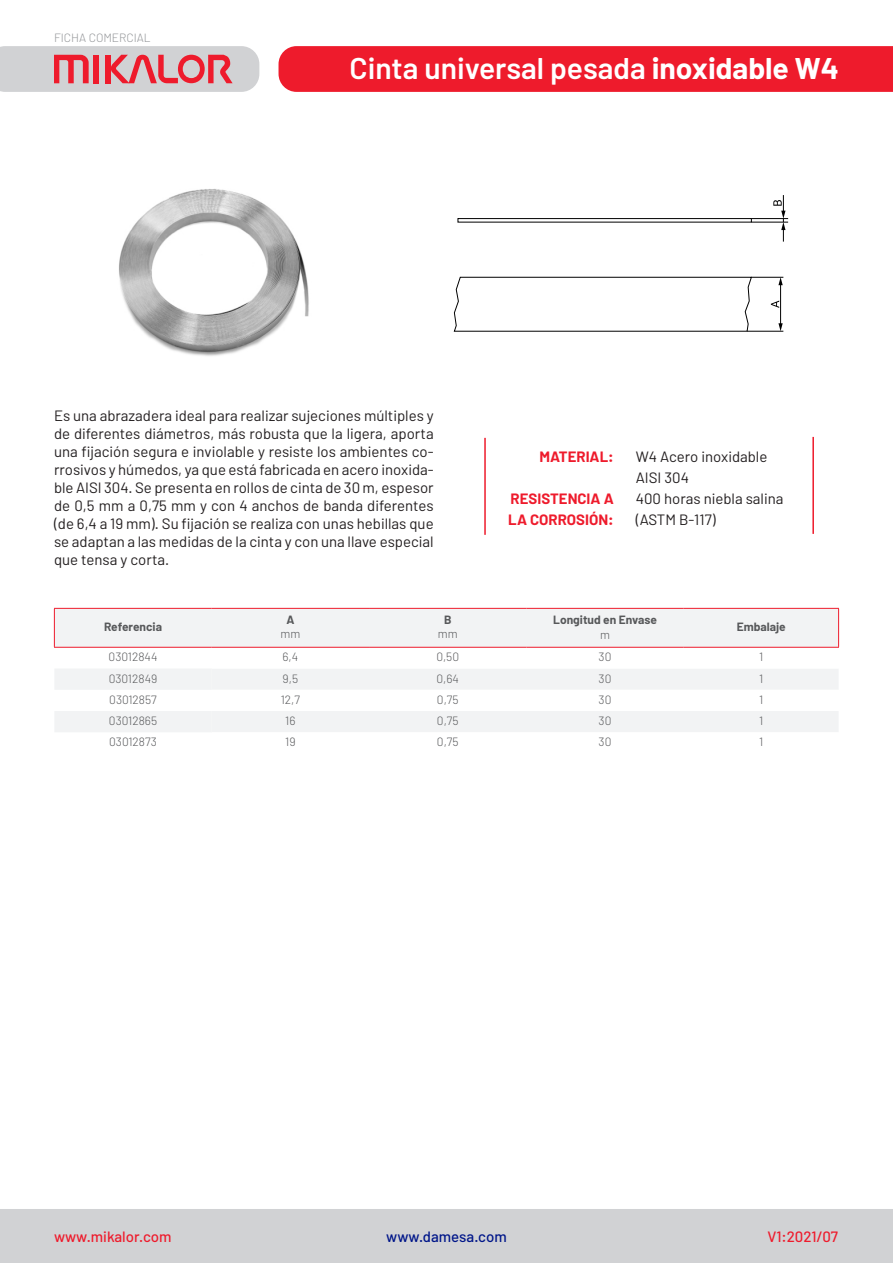
<style>
.page{position:relative;width:893px;height:1263px;background:#fff}
.page>*{position:absolute;margin:0;border:0;box-sizing:border-box;transform-origin:0 0}
.t1{font:600 30px "Barlow";color:#fff}
.t2{font:15px/18px "Barlow";color:#231f20}
.t3{font:700 15px/21px "Barlow";color:#ee1b2c}
.t4{font:500 15px "Barlow";color:#ee1b2c}
.t5{font:500 15px "Barlow";color:#001689}
.t6{font:300 12px "Barlow";color:#57585a}
.t7{font:700 12px "Barlow";color:#57585a}
.t8{font:300 12px "Barlow";color:#939598}
.s1{font-weight:700}
</style>
<div class="page">
<img style="left:119px;top:189px;width:190px;height:167px">
<svg style="left:453px;top:276px;width:299px;height:56px"></svg>
<div style="left:458px;top:218px;width:294px;height:4px;border:1px solid #000"></div>
<hr style="left:751px;top:218px;width:37px;height:1px;background:#000">
<hr style="left:751px;top:222px;width:37px;height:1px;background:#000">
<svg style="left:773px;top:195px;width:12px;height:47px"></svg>
<svg style="left:771px;top:301px;width:8px;height:7px"></svg>
<hr style="left:751px;top:277px;width:32px;height:1px;background:#000">
<hr style="left:747px;top:331px;width:36px;height:1px;background:#000">
<hr style="left:780px;top:284px;width:1px;height:41px;background:#000">
<svg style="left:778px;top:277px;width:5px;height:8px"></svg>
<svg style="left:778px;top:323px;width:5px;height:8px"></svg>
<div style="left:55px;top:609px;width:783px;height:38px;background:#f2f3f4"></div>
<svg style="left:212px;top:669px;width:626px;height:63px;fill:#f2f3f4"></svg>
<svg style="left:55px;top:669px;width:157px;height:63px"></svg>
<hr style="left:54px;top:608px;width:158px;height:1px;background:#ee1b2c">
<hr style="left:54px;top:609px;width:1px;height:38px;background:#ee1b2c">
<hr style="left:212px;top:608px;width:157px;height:1px;background:#ee1b2c">
<hr style="left:369px;top:608px;width:157px;height:1px;background:#ee1b2c">
<hr style="left:526px;top:608px;width:158px;height:1px;background:#ee1b2c">
<hr style="left:684px;top:608px;width:155px;height:1px;background:#ee1b2c">
<hr style="left:838px;top:609px;width:1px;height:38px;background:#ee1b2c">
<hr style="left:54px;top:647px;width:158px;height:1px;background:#ee1b2c">
<hr style="left:212px;top:647px;width:157px;height:1px;background:#ee1b2c">
<hr style="left:369px;top:647px;width:157px;height:1px;background:#ee1b2c">
<hr style="left:526px;top:647px;width:158px;height:1px;background:#ee1b2c">
<hr style="left:684px;top:647px;width:155px;height:1px;background:#ee1b2c">
<div style="left:0;top:1209px;width:893px;height:54px;background:#d1d2d4"></div>
<div style="left:279px;top:46px;width:614px;height:46px;background:#ee1b2c"></div>
<svg style="left:0;top:46px;width:259px;height:46px;background:#d7aeb3"></svg>
<hr style="left:484px;top:438px;width:2px;height:97px;background:#ee1b2c">
<hr style="left:812px;top:437px;width:2px;height:97px;background:#ee1b2c">
<p class="t8" style="left:54px;top:30px;width:98px">FICHA COMERCIAL</p>
<p class="t1" style="left:349px;top:50px;width:491px">Cinta universal pesada <span class="s1">inoxidable W4</span></p>
<p class="t2" style="left:54px;top:407px;width:381px;text-align:justify">Es una abrazadera ideal para realizar sujeciones múltiples y de diferentes diámetros, más robusta que la ligera, aporta una fijación segura e inviolable y resiste los ambientes co&shy;rrosivos y húmedos, ya que está fabricada en acero inoxida&shy;ble AISI 304. Se presenta en rollos de cinta de 30 m, espesor de 0,5 mm a 0,75 mm y con 4 anchos de banda diferentes (de 6,4 a 19 mm). Su fijación se realiza con unas hebillas que se adaptan a las medidas de la cinta y con una llave especial que tensa y corta.</p>
<p class="t3" style="left:539px;top:446px;width:76px">MATERIAL:</p>
<p class="t3" style="left:508px;top:488px;width:107px">RESISTENCIA A<br>LA CORROSIÓN:</p>
<p class="t2" style="left:636px;top:446px;width:133px;line-height:21px">W4 Acero inoxidable<br>AISI 304</p>
<p class="t2" style="left:636px;top:488px;width:149px;line-height:21px">400 horas niebla salina (ASTM B-117)</p>
<p class="t7" style="left:104px;top:619px;width:60px">Referencia</p>
<p class="t7" style="left:286px;top:612px;width:10px">A</p>
<p class="t6" style="left:280px;top:627px;width:21px">mm</p>
<p class="t7" style="left:444px;top:612px;width:9px">B</p>
<p class="t6" style="left:438px;top:627px;width:21px">mm</p>
<p class="t7" style="left:553px;top:612px;width:105px">Longitud en Envase</p>
<p class="t6" style="left:600px;top:627px;width:11px">m</p>
<p class="t7" style="left:737px;top:619px;width:50px">Embalaje</p>
<p class="t6" style="left:109px;top:650px;width:50px">03012844</p>
<p class="t6" style="left:282px;top:650px;width:17px">6,4</p>
<p class="t6" style="left:436px;top:650px;width:24px">0,50</p>
<p class="t6" style="left:599px;top:650px;width:14px">30</p>
<p class="t6" style="left:759px;top:650px;width:6px">1</p>
<p class="t6" style="left:109px;top:671px;width:50px">03012849</p>
<p class="t6" style="left:283px;top:671px;width:17px">9,5</p>
<p class="t6" style="left:436px;top:671px;width:24px">0,64</p>
<p class="t6" style="left:599px;top:671px;width:14px">30</p>
<p class="t6" style="left:759px;top:671px;width:6px">1</p>
<p class="t6" style="left:109px;top:692px;width:49px">03012857</p>
<p class="t6" style="left:281px;top:692px;width:21px">12,7</p>
<p class="t6" style="left:437px;top:692px;width:23px">0,75</p>
<p class="t6" style="left:599px;top:692px;width:14px">30</p>
<p class="t6" style="left:759px;top:692px;width:6px">1</p>
<p class="t6" style="left:109px;top:713px;width:50px">03012865</p>
<p class="t6" style="left:285px;top:713px;width:12px">16</p>
<p class="t6" style="left:437px;top:713px;width:23px">0,75</p>
<p class="t6" style="left:599px;top:713px;width:14px">30</p>
<p class="t6" style="left:759px;top:713px;width:6px">1</p>
<p class="t6" style="left:109px;top:735px;width:49px">03012873</p>
<p class="t6" style="left:285px;top:735px;width:12px">19</p>
<p class="t6" style="left:437px;top:735px;width:23px">0,75</p>
<p class="t6" style="left:599px;top:735px;width:14px">30</p>
<p class="t6" style="left:759px;top:735px;width:6px">1</p>
<p class="t4" style="left:54px;top:1228px;width:119px">www.mikalor.com</p>
<p class="t5" style="left:386px;top:1228px;width:122px">www.damesa.com</p>
<p class="t4" style="left:767px;top:1228px;width:72px">V1:2021/07</p>
</div>
